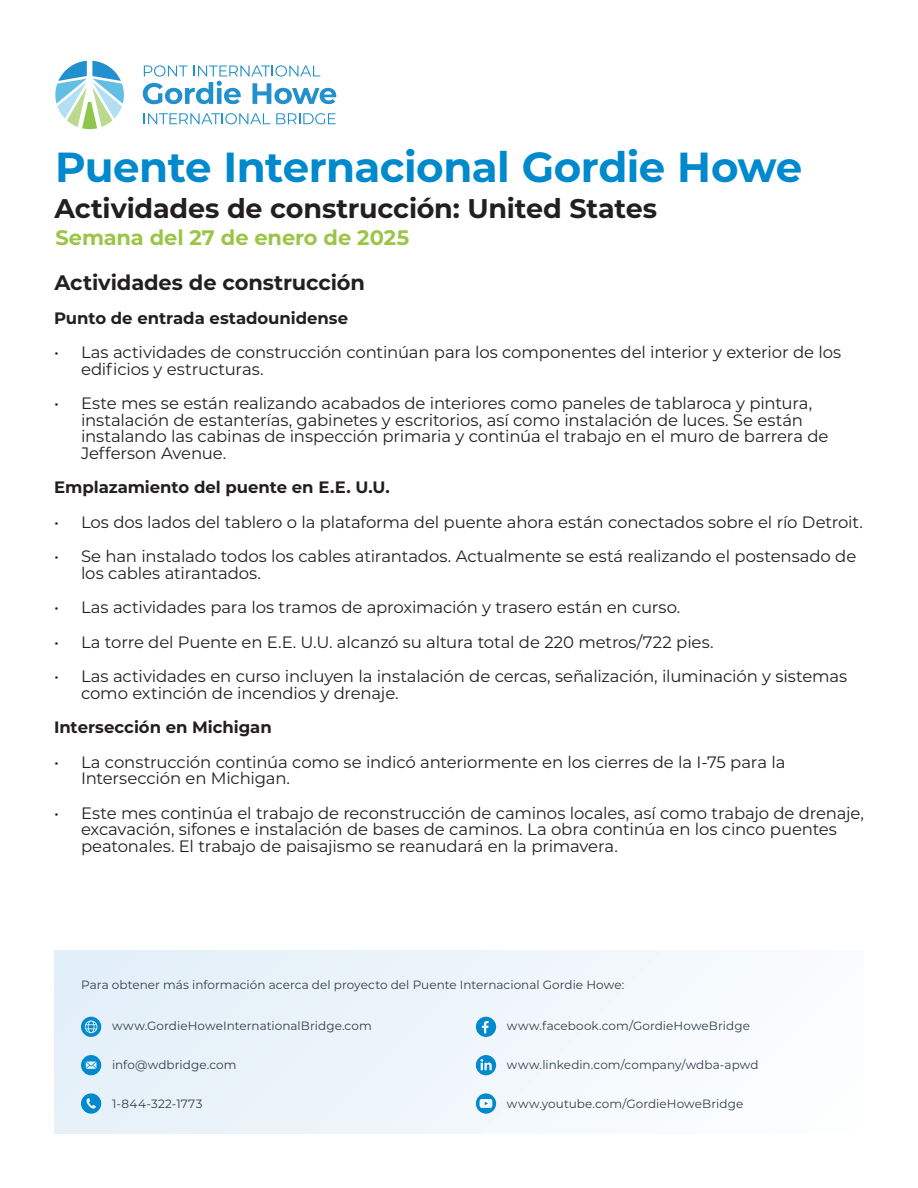
<style>
.page{position:relative;width:918px;height:1188px;background:#fff}
.page>*{position:absolute;margin:0;border:0;box-sizing:border-box;transform-origin:0 0}
.t1{font:700 42px "Montserrat";letter-spacing:-.015em;color:#0089cc}
.Body{font:700 27px "Montserrat";letter-spacing:-.005em;color:#231f20}
.Body-2{font:700 21px "Montserrat";letter-spacing:-.005em;color:#231f20}
.Body-3{font:700 21px "Montserrat";letter-spacing:-.005em;color:#9cc548}
.Body-4{font:16.5px/16.5px "Montserrat";letter-spacing:-.01em;color:#231f20}
.Body-5{font:700 16.5px "Montserrat";letter-spacing:-.005em;color:#231f20}
.Contact_Info{font:12px "Montserrat";letter-spacing:.005em;color:#323e4a}
.Contact_Info-2{font:12px "Montserrat";letter-spacing:.03em;color:#323e4a}
</style>
<div class="page">
<div style="left:54px;top:950px;width:810px;height:184px;background:#eff6fb"></div>
<svg style="left:81px;top:1017px;width:20px;height:20px"></svg>
<svg style="left:81px;top:1093px;width:20px;height:21px"></svg>
<svg style="left:476px;top:1055px;width:20px;height:20px"></svg>
<svg style="left:476px;top:1017px;width:20px;height:20px"></svg>
<svg style="left:476px;top:1093px;width:20px;height:21px"></svg>
<svg style="left:81px;top:1055px;width:20px;height:20px"></svg>
<svg style="left:144px;top:113px;width:126px;height:11px"></svg>
<svg style="left:276px;top:113px;width:60px;height:11px"></svg>
<svg style="left:143px;top:65px;width:193px;height:39px"></svg>
<svg style="left:55px;top:61px;width:69px;height:68px"></svg>
<h1 class="t1" style="left:55px;top:137px;width:749px">Puente Internacional Gordie Howe</h1>
<p class="Body" style="left:54px;top:189px;width:604px">Actividades de construcción: United States</p>
<p class="Body-3" style="left:55px;top:223px;width:355px">Semana del 27 de enero de 2025</p>
<p class="Body-2" style="left:55px;top:268px;width:312px">Actividades de construcción</p>
<p class="Body-5" style="left:54px;top:306px;width:296px">Punto de entrada estadounidense</p>
<p class="Body-4" style="left:81px;top:344px;width:762px;text-indent:-27px">• Las actividades de construcción continúan para los componentes del interior y exterior de los edificios y estructuras.</p>
<p class="Body-4" style="left:81px;top:395px;width:749px;text-indent:-27px">• Este mes se están realizando acabados de interiores como paneles de tablaroca y pintura, instalación de estanterías, gabinetes y escritorios, así como instalación de luces. Se están instalando las cabinas de inspección primaria y continúa el trabajo en el muro de barrera de Jefferson Avenue.</p>
<p class="Body-5" style="left:54px;top:476px;width:337px">Emplazamiento del puente en E.E. U.U.</p>
<p class="Body-4" style="left:54px;top:513px;width:810px">• Los dos lados del tablero o la plataforma del puente ahora están conectados sobre el río Detroit.</p>
<p class="Body-4" style="left:81px;top:548px;width:777px;text-indent:-27px">• Se han instalado todos los cables atirantados. Actualmente se está realizando el postensado de los cables atirantados.</p>
<p class="Body-4" style="left:54px;top:599px;width:628px">• Las actividades para los tramos de aproximación y trasero están en curso.</p>
<p class="Body-4" style="left:54px;top:633px;width:661px">• La torre del Puente en E.E. U.U. alcanzó su altura total de 220 metros/722 pies.</p>
<p class="Body-4" style="left:81px;top:668px;width:768px;text-indent:-27px">• Las actividades en curso incluyen la instalación de cercas, señalización, iluminación y sistemas como extinción de incendios y drenaje.</p>
<p class="Body-5" style="left:54px;top:716px;width:219px">Intersección en Michigan</p>
<p class="Body-4" style="left:81px;top:753px;width:706px;text-indent:-27px">• La construcción continúa como se indicó anteriormente en los cierres de la I-75 para la<br>Intersección en Michigan.</p>
<p class="Body-4" style="left:81px;top:804px;width:784px;text-indent:-27px">• Este mes continúa el trabajo de reconstrucción de caminos locales, así como trabajo de drenaje, excavación, sifones e instalación de bases de caminos. La obra continúa en los cinco puentes peatonales. El trabajo de paisajismo se reanudará en la primavera.</p>
<p class="Contact_Info" style="left:81px;top:977px;width:545px">Para obtener más información acerca del proyecto del Puente Internacional Gordie Howe:</p>
<p class="Contact_Info" style="left:112px;top:1018px;width:261px">www.GordieHoweInternationalBridge.com</p>
<p class="Contact_Info" style="left:112px;top:1057px;width:126px">info@wdbridge.com</p>
<p class="Contact_Info-2" style="left:112px;top:1096px;width:92px">1-844-322-1773</p>
<p class="Contact_Info" style="left:507px;top:1018px;width:245px">www.facebook.com/GordieHoweBridge</p>
<p class="Contact_Info" style="left:507px;top:1057px;width:253px">www.linkedin.com/company/wdba-apwd</p>
<p class="Contact_Info" style="left:507px;top:1096px;width:238px">www.youtube.com/GordieHoweBridge</p>
</div>
